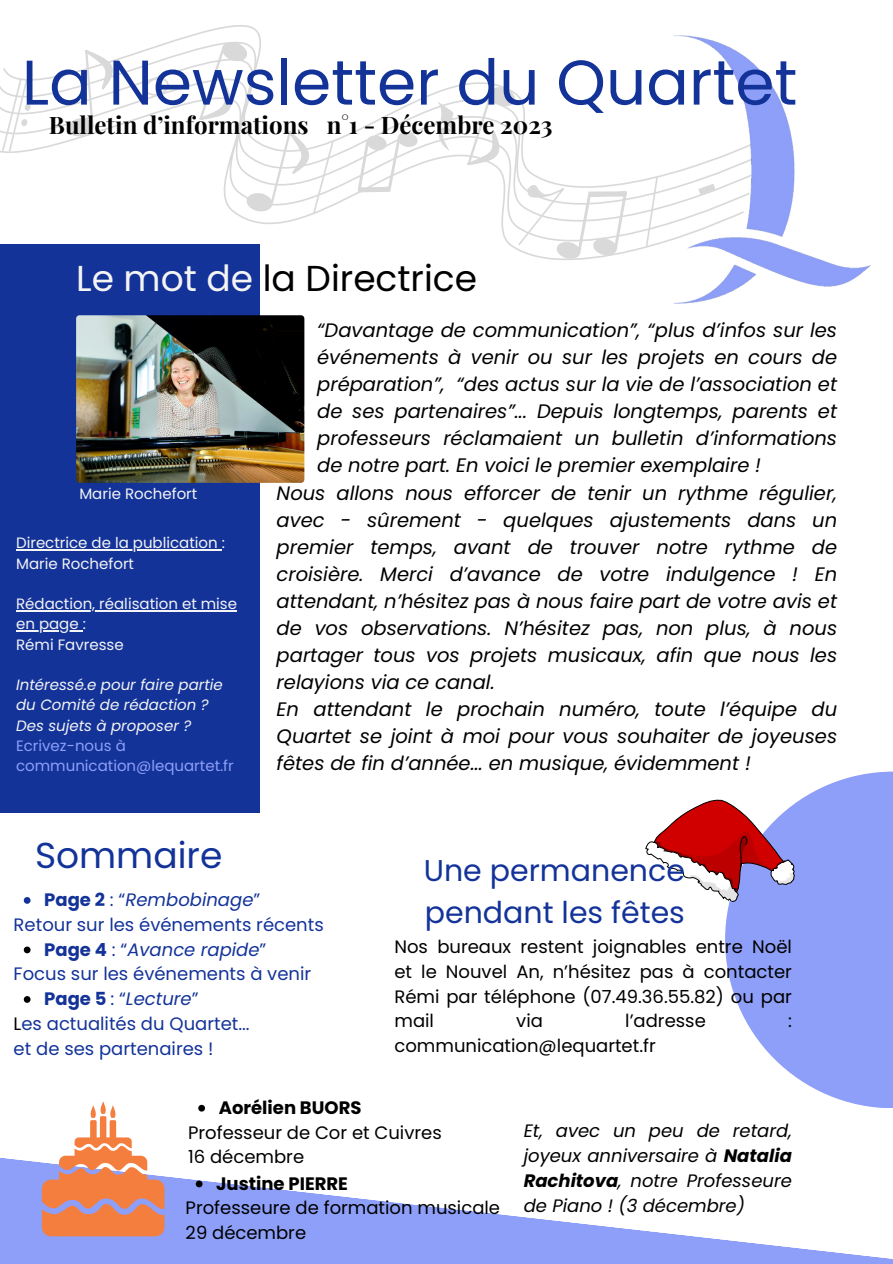
<style>
.page{position:relative;width:893px;height:1264px;background:#fff}
.page>*{position:absolute;margin:0;border:0;box-sizing:border-box;transform-origin:0 0}
.t1{font:63px "Poppins";color:#133399}
.t2{font:36px "Poppins";color:#000}
.t3{font:36px "Poppins";color:#133399}
.t4{font:30px "Poppins";color:#133399}
.t5{font:700 24px "Playfair Display";color:#000}
.t6{font:italic 19.5px/27px "Poppins";color:#000;text-align:justify}
.t7{font:18px/24.8px "Poppins";color:#000;text-align:justify}
.t8{font:18px "Poppins";color:#133399}
.t9{font:italic 18px/24.8px "Poppins";color:#000;text-align:justify}
.t10{font:italic 18px "Poppins";color:#133399}
.t11{font:700 18px "Poppins";color:#000}
.t12{font:15px/20.2px "Poppins";color:#f4f4f4}
.t13{font:italic 15px/20.2px "Poppins";color:#f4f4f4}
.t14{font:15px/20.2px "Poppins";color:#8d9ff8}
.s1{color:#f4f4f4}
.s2{font-weight:700;font-style:normal}
.s3{font-style:normal}
.s4{color:#000}
.s5{font-weight:700}
</style>
<div class="page">
<div style="left:0;top:244px;width:259px;height:568px;background:#133399"></div>
<img style="left:76px;top:315px;width:228px;height:168px;border-radius:3px">
<svg style="left:0;top:25px;width:305px;height:325px"></svg>
<svg style="left:67px;top:43px;width:57px;height:94px"></svg>
<svg style="left:142px;top:74px;width:30px;height:25px"></svg>
<svg style="left:1px;top:76px;width:31px;height:77px"></svg>
<svg style="left:196px;top:39px;width:441px;height:244px"></svg>
<img style="left:637px;top:35px;width:234px;height:269px">
<div style="left:725px;top:771px;width:167px;height:337px;background:#8d9ff8"></div>
<svg style="left:0;top:1158px;width:892px;height:105px"></svg>
<svg style="left:42px;top:1137px;width:122px;height:99px"></svg>
<div style="left:100px;top:1116px;width:6px;height:22px;background:#f47e3e;border-radius:2px"></div>
<div style="left:110px;top:1120px;width:6px;height:22px;background:#f47e3e;border-radius:2px"></div>
<div style="left:90px;top:1120px;width:7px;height:22px;background:#f47e3e;border-radius:2px"></div>
<svg style="left:91px;top:1101px;width:24px;height:16px"></svg>
<svg style="left:645px;top:783px;width:155px;height:125px"></svg>
<hr style="left:16px;top:549px;width:206px;height:1px;background:#f4f4f4">
<hr style="left:16px;top:610px;width:221px;height:1px;background:#f4f4f4">
<hr style="left:16px;top:630px;width:67px;height:1px;background:#f4f4f4">
<svg style="left:198px;top:1104px;width:7px;height:7px"></svg>
<svg style="left:196px;top:1180px;width:6px;height:7px"></svg>
<svg style="left:24px;top:897px;width:7px;height:6px"></svg>
<svg style="left:24px;top:946px;width:7px;height:7px"></svg>
<svg style="left:24px;top:996px;width:7px;height:6px"></svg>
<p class="t1" style="left:22px;top:38px;width:777px">La Newsletter du Quartet</p>
<p class="t5" style="left:49px;top:107px;width:261px">Bulletin d’informations</p>
<p class="t5" style="left:327px;top:107px;width:227px">n°1 - Décembre 2023</p>
<p class="t2" style="left:76px;top:253px;width:402px"><span class="s1">Le mot de</span> la Directrice</p>
<p class="t12" style="left:79px;top:483px;width:119px">Marie Rochefort</p>
<p class="t12" style="left:16px;top:533px;width:210px">Directrice de la publication :</p>
<p class="t12" style="left:16px;top:553px;width:119px">Marie Rochefort</p>
<p class="t12" style="left:16px;top:593px;width:222px">Rédaction, réalisation et mise en page :</p>
<p class="t12" style="left:16px;top:634px;width:109px">Rémi Favresse</p>
<p class="t13" style="left:16px;top:674px;width:208px">Intéressé.e pour faire partie du Comité de rédaction ?</p>
<p class="t13" style="left:16px;top:715px;width:177px">Des sujets à proposer ?</p>
<p class="t14" style="left:16px;top:735px;width:219px">Ecrivez-nous à communication@lequartet.fr</p>
<p class="t6" style="left:317px;top:316px;width:521px">“Davantage de communication”, “plus d’infos sur les événements à venir ou sur les projets en cours de préparation”, “des actus sur la vie de l’association et de ses partenaires”... Depuis longtemps, parents et professeurs réclamaient un bulletin d’informations de notre part. En voici le premier exemplaire !</p>
<p class="t6" style="left:276px;top:479px;width:562px">Nous allons nous efforcer de tenir un rythme régulier, avec - sûrement - quelques ajustements dans un premier temps, avant de trouver notre rythme de croisière. Merci d’avance de votre indulgence ! En attendant, n’hésitez pas à nous faire part de votre avis et de vos observations. N’hésitez pas, non plus, à nous partager tous vos projets musicaux, afin que nous les relayions via ce canal.</p>
<p class="t6" style="left:276px;top:695px;width:562px">En attendant le prochain numéro, toute l’équipe du Quartet se joint à moi pour vous souhaiter de joyeuses fêtes de fin d’année... en musique, évidemment !</p>
<p class="t3" style="left:35px;top:830px;width:189px">Sommaire</p>
<p class="t10" style="left:44px;top:887px;width:217px"><span class="s2">Page 2</span> <span class="s3">: “</span>Rembobinage<span class="s3">”</span></p>
<p class="t8" style="left:14px;top:911px;width:311px">Retour sur les événements récents</p>
<p class="t10" style="left:44px;top:936px;width:224px"><span class="s2">Page 4</span> <span class="s3">: “</span>Avance rapide<span class="s3">”</span></p>
<p class="t8" style="left:14px;top:961px;width:299px">Focus sur les événements à venir</p>
<p class="t10" style="left:44px;top:986px;width:156px"><span class="s2">Page 5</span> <span class="s3">: “</span>Lecture<span class="s3">”</span></p>
<p class="t8" style="left:14px;top:1010px;width:237px"><span class="s4">L</span>es actualités du Quartet...</p>
<p class="t8" style="left:14px;top:1035px;width:201px">et de ses partenaires !</p>
<p class="t4" style="left:424px;top:850px;width:263px">Une permanence</p>
<p class="t4" style="left:425px;top:891px;width:261px">pendant les fêtes</p>
<p class="t7" style="left:394px;top:934px;width:399px">Nos bureaux restent joignables entre Noël et le Nouvel An, n’hésitez pas à contacter Rémi par téléphone (07.49.36.55.82) ou par mail</p>
<p class="t7" style="left:516px;top:1008px;width:28px">via</p>
<p class="t7" style="left:625px;top:1008px;width:82px">l’adresse</p>
<p class="t7" style="left:788px;top:1008px;width:5px">:</p>
<p class="t7" style="left:394px;top:1033px;width:263px">communication@lequartet.fr</p>
<p class="t11" style="left:219px;top:1094px;width:144px">Aorélien BUORS</p>
<p class="t7" style="left:188px;top:1119px;width:255px">Professeur de Cor et Cuivres</p>
<p class="t7" style="left:188px;top:1144px;width:117px">16 décembre</p>
<p class="t11" style="left:216px;top:1170px;width:133px">Justine PIERRE</p>
<p class="t7" style="left:186px;top:1195px;width:316px">Professeure de formation musicale</p>
<p class="t7" style="left:186px;top:1220px;width:122px">29 décembre</p>
<p class="t9" style="left:523px;top:1118px;width:270px">Et, avec un peu de retard, joyeux anniversaire à <span class="s5">Natalia Rachitova</span>, notre Professeure de Piano ! (3 décembre)</p>
</div>
